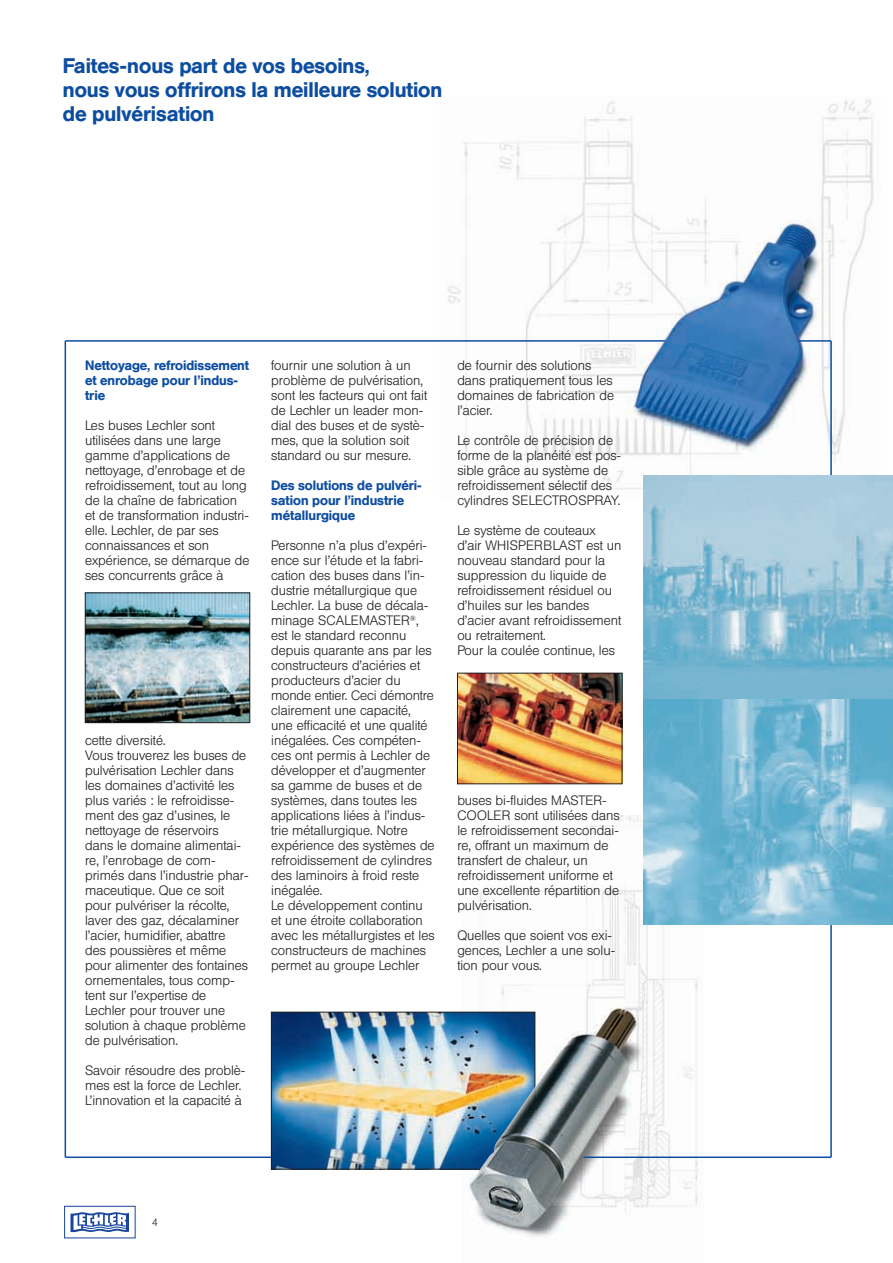
<style>
.page{position:relative;width:893px;height:1263px;background:#fff}
.page>*{position:absolute;margin:0;border:0;box-sizing:border-box;transform-origin:0 0}
.t1{font:500 21px/24px "Helvetica BQ";color:#0d4da1}
.t2{font:300 13.5px/15px "Helvetica BQ";color:#231f20}
.t3{font:500 13.5px/15px "Helvetica BQ";color:#0d4da1}
.t4{font:300 10.5px "Helvetica BQ";color:#231f20}
</style>
<div class="page">
<img style="left:447px;top:99px;width:427px;height:392px">
<hr style="left:65px;top:1157px;width:210px;height:1px;background:#0d4da1">
<img style="left:462px;top:816px;width:241px;height:421px">
<div style="left:64px;top:1206px;width:72px;height:32px;border:1px solid #18469d"></div>
<svg style="left:70px;top:1212px;width:59px;height:20px"></svg>
<img style="left:87px;top:595px;width:161px;height:126px">
<div style="left:85px;top:593px;width:165px;height:130px;border:1px solid #231f20"></div>
<img style="left:273px;top:1014px;width:260px;height:153px">
<div style="left:271px;top:1012px;width:264px;height:157px;border:1px solid #231f20"></div>
<img style="left:459px;top:675px;width:161px;height:107px">
<div style="left:457px;top:673px;width:165px;height:111px;border:1px solid #231f20"></div>
<img style="left:476px;top:1082px;width:59px;height:89px">
<hr style="left:65px;top:340px;width:600px;height:2px;background:#0d4da1">
<hr style="left:65px;top:341px;width:1px;height:816px;background:#0d4da1">
<hr style="left:830px;top:341px;width:1px;height:816px;background:#0d4da1">
<hr style="left:798px;top:340px;width:33px;height:2px;background:#0d4da1">
<hr style="left:583px;top:1157px;width:248px;height:1px;background:#0d4da1">
<img style="left:643px;top:475px;width:249px;height:225px">
<svg style="left:643px;top:700px;width:249px;height:225px;background:#79b9d4"></svg>
<h1 class="t1" style="left:63px;top:55px;width:381px">Faites-nous part de vos besoins,<br>nous vous offrirons la meilleure solution de pulvérisation</h1>
<p class="t3" style="left:85px;top:359px;width:165px">Nettoyage, refroidissement et enrobage pour l’indus&shy;trie</p>
<p class="t2" style="left:85px;top:419px;width:166px">Les buses Lechler sont utilisées dans une large gamme d’applications de nettoyage, d’enrobage et de refroidissement, tout au long de la chaîne de fabrication et de transformation industri&shy;elle. Lechler, de par ses connaissances et son expérience, se démarque de ses concurrents grâce à</p>
<p class="t2" style="left:85px;top:734px;width:165px">cette diversité.<br>Vous trouverez les buses de pulvérisation Lechler dans les domaines d’activité les plus variés : le refroidisse&shy;ment des gaz d’usines, le nettoyage de réservoirs dans le domaine alimentai&shy;re, l’enrobage de com&shy;primés dans l’industrie phar&shy;maceutique. Que ce soit pour pulvériser la récolte, laver des gaz, décalaminer l’acier, humidifier, abattre des poussières et même pour alimenter des fontaines ornementales, tous comp&shy;tent sur l’expertise de<br>Lechler pour trouver une solution à chaque problème de pulvérisation.</p>
<p class="t2" style="left:85px;top:1064px;width:162px">Savoir résoudre des problè&shy;mes est la force de Lechler.<br>L’innovation et la capacité à</p>
<p class="t2" style="left:271px;top:359px;width:157px">fournir une solution à un problème de pulvérisation, sont les facteurs qui ont fait de Lechler un leader mon&shy;dial des buses et de systè&shy;mes, que la solution soit standard ou sur mesure.</p>
<p class="t3" style="left:271px;top:479px;width:152px">Des solutions de pulvéri&shy;sation pour l’industrie métallurgique</p>
<p class="t2" style="left:271px;top:539px;width:165px">Personne n’a plus d’expéri&shy;ence sur l’étude et la fabri&shy;cation des buses dans l’in&shy;dustrie métallurgique que<br>Lechler. La buse de décala&shy;minage SCALEMASTER<sup>®</sup>, est le standard reconnu depuis quarante ans par les constructeurs d’aciéries et producteurs d’acier du monde entier. Ceci démontre clairement une capacité, une efficacité et une qualité inégalées. Ces compéten&shy;ces ont permis à Lechler de développer et d’augmenter sa gamme de buses et de systèmes, dans toutes les applications liées à l’indus&shy;trie métallurgique. Notre expérience des systèmes de refroidissement de cylindres des laminoirs à froid reste inégalée.<br>Le développement continu et une étroite collaboration avec les métallurgistes et les constructeurs de machines permet au groupe Lechler</p>
<p class="t2" style="left:457px;top:359px;width:158px">de fournir des solutions dans pratiquement tous les domaines de fabrication de l’acier.</p>
<p class="t2" style="left:457px;top:434px;width:165px">Le contrôle de précision de forme de la planéité est pos&shy;sible grâce au système de refroidissement sélectif des cylindres SELECTROSPRAY.</p>
<p class="t2" style="left:457px;top:524px;width:165px">Le système de couteaux d’air WHISPERBLAST est un nouveau standard pour la suppression du liquide de refroidissement résiduel ou d’huiles sur les bandes d’acier avant refroidissement ou retraitement.<br>Pour la coulée continue, les</p>
<p class="t2" style="left:457px;top:794px;width:164px">buses bi-fluides MASTER-<br>COOLER sont utilisées dans le refroidissement secondai&shy;re, offrant un maximum de transfert de chaleur, un refroidissement uniforme et une excellente répartition de pulvérisation.</p>
<p class="t2" style="left:457px;top:929px;width:159px">Quelles que soient vos exi&shy;gences, Lechler a une solu&shy;tion pour vous.</p>
<p class="t4" style="left:152px;top:1218px;width:7px">4</p>
</div>
